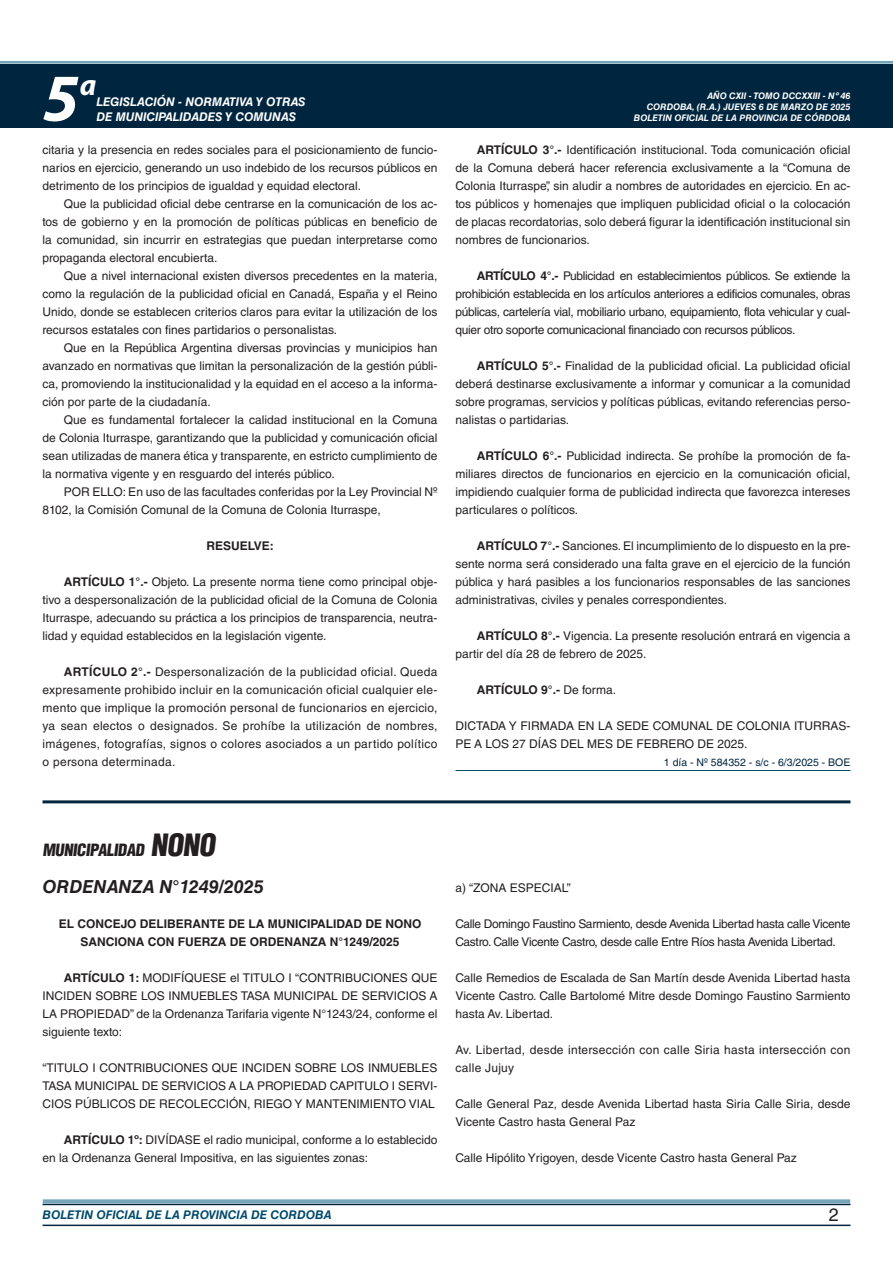
<style>
.page{position:relative;width:893px;height:1263px;background:#fff}
.page>*{position:absolute;margin:0;border:0;box-sizing:border-box;transform-origin:0 0}
.t1{font:italic 700 67.5px "Myriad Pro";color:#fff}
.t2{font:italic 700 30px "Myriad Pro";color:#fff}
.NOMBRE_DE_MINISTERIO{font:italic 700 18px "Helvetica LT Std";color:#231f20}
.t3{font:18px "Helvetica LT Std";color:#231f20}
.BASE{font:900 condensed 16.5px "Helvetica LT Std";color:#231f20}
.TEXTO_BASE{font:12px/18px "Helvetica LT Std";color:#231f20;text-align:justify}
.TEXTO_BASE-2{font:12px/18px "Helvetica LT Std";letter-spacing:-.025em;color:#231f20}
.RESUELVE{font:700 12px/18px "Helvetica LT Std";color:#231f20;text-align:center}
.TEXTO_BASE-3{font:12px/18px "Helvetica LT Std";letter-spacing:.025em;color:#231f20}
.t4{font:italic 700 12px "Helvetica LT Std";color:#fff}
.t5{font:italic 700 12px "Helvetica LT Std";color:#004b6c}
.TEXTO_BASE-4{font:700 12px "Helvetica LT Std";color:#231f20}
.FECHA_DE_VENCIMIENTO{font:10.5px "Helvetica LT Std";color:#00263f}
.t6{font:italic 700 9px/10.8px "Helvetica LT Std";color:#fff;text-align:right}
.s1{font-weight:700}
.s2{font-weight:400}
.s3{font-size:30px}
</style>
<div class="page">
<div style="left:0;top:61px;width:893px;height:6px;background:#fff;opacity:.75"></div>
<div style="left:0;top:64px;width:893px;height:64px;background:#00263f"></div>
<hr style="left:43px;top:1224px;width:807px;height:2px;background:#00263f">
<div style="left:42px;top:1198px;width:809px;height:8px;background:#fff;opacity:.75"></div>
<hr style="left:455px;top:770px;width:395px;height:1px;background:#004b6c">
<hr style="left:43px;top:800px;width:807px;height:3px;background:#00263f">
<h1 class="t1" style="left:43px;top:54px;width:38px">5</h1>
<h2 class="t2" style="left:80px;top:66px;width:18px">a</h2>
<p class="t4" style="left:96px;top:95px;width:211px">LEGISLACIÓN - NORMATIVA Y OTRAS</p>
<p class="t4" style="left:96px;top:109px;width:201px">DE MUNICIPALIDADES Y COMUNAS</p>
<p class="TEXTO_BASE" style="left:43px;top:141px;width:396px">citaria y la presencia en redes sociales para el posicionamiento de funcio&shy;narios en ejercicio, generando un uso indebido de los recursos públicos en detrimento de los principios de igualdad y equidad electoral.</p>
<p class="TEXTO_BASE" style="left:43px;top:195px;width:396px;text-indent:21px">Que la publicidad oficial debe centrarse en la comunicación de los ac&shy;tos de gobierno y en la promoción de políticas públicas en beneficio de la comunidad, sin incurrir en estrategias que puedan interpretarse como propaganda electoral encubierta.</p>
<p class="TEXTO_BASE" style="left:43px;top:267px;width:396px;text-indent:21px">Que a nivel internacional existen diversos precedentes en la materia, como la regulación de la publicidad oficial en Canadá, España y el Reino Unido, donde se establecen criterios claros para evitar la utilización de los recursos estatales con fines partidarios o personalistas.</p>
<p class="TEXTO_BASE" style="left:43px;top:339px;width:396px;text-indent:21px">Que en la República Argentina diversas provincias y municipios han avanzado en normativas que limitan la personalización de la gestión públi&shy;ca, promoviendo la institucionalidad y la equidad en el acceso a la informa&shy;ción por parte de la ciudadanía.</p>
<p class="TEXTO_BASE" style="left:43px;top:411px;width:396px;text-indent:21px">Que es fundamental fortalecer la calidad institucional en la Comuna de Colonia Iturraspe, garantizando que la publicidad y comunicación oficial sean utilizadas de manera ética y transparente, en estricto cumplimiento de la normativa vigente y en resguardo del interés público.</p>
<p class="TEXTO_BASE" style="left:43px;top:483px;width:396px;text-indent:21px">POR ELLO: En uso de las facultades conferidas por la Ley Provincial Nº<br>8102, la Comisión Comunal de la Comuna de Colonia Iturraspe,</p>
<p class="RESUELVE" style="left:207px;top:536px;width:69px">RESUELVE:</p>
<p class="TEXTO_BASE" style="left:43px;top:573px;width:396px;text-indent:21px"><span class="s1">ARTÍCULO 1°.-</span> Objeto. La presente norma tiene como principal obje&shy;tivo a despersonalización de la publicidad oficial de la Comuna de Colonia Iturraspe, adecuando su práctica a los principios de transparencia, neutra&shy;lidad y equidad establecidos en la legislación vigente.</p>
<p class="TEXTO_BASE" style="left:43px;top:663px;width:396px;text-indent:21px"><span class="s1">ARTÍCULO 2°.-</span> Despersonalización de la publicidad oficial. Queda expresamente prohibido incluir en la comunicación oficial cualquier ele&shy;mento que implique la promoción personal de funcionarios en ejercicio, ya sean electos o designados. Se prohíbe la utilización de nombres, imágenes, fotografías, signos o colores asociados a un partido político o persona determinada.</p>
<p class="t6" style="left:634px;top:91px;width:218px">AÑO CXII - TOMO DCCXXIII - Nº 46<br>CORDOBA, (R.A.) JUEVES 6 DE MARZO DE 2025<br>BOLETIN OFICIAL DE LA PROVINCIA DE CÓRDOBA</p>
<p class="TEXTO_BASE" style="left:455px;top:141px;width:396px;text-indent:21px"><span class="s1">ARTÍCULO 3°.-</span> Identificación institucional. Toda comunicación oficial de la Comuna deberá hacer referencia exclusivamente a la “Comuna de Colonia Iturraspe”, sin aludir a nombres de autoridades en ejercicio. En ac&shy;tos públicos y homenajes que impliquen publicidad oficial o la colocación de placas recordatorias, solo deberá figurar la identificación institucional sin nombres de funcionarios.</p>
<p class="TEXTO_BASE" style="left:455px;top:267px;width:396px;text-indent:21px"><span class="s1">ARTÍCULO 4°.-</span> Publicidad en establecimientos públicos. Se extiende la prohibición establecida en los artículos anteriores a edificios comunales, obras públicas, cartelería vial, mobiliario urbano, equipamiento, flota vehicular y cual&shy;quier otro soporte comunicacional financiado con recursos públicos.</p>
<p class="TEXTO_BASE" style="left:455px;top:357px;width:396px;text-indent:21px"><span class="s1">ARTÍCULO 5°.-</span> Finalidad de la publicidad oficial. La publicidad oficial deberá destinarse exclusivamente a informar y comunicar a la comunidad sobre programas, servicios y políticas públicas, evitando referencias perso&shy;nalistas o partidarias.</p>
<p class="TEXTO_BASE" style="left:455px;top:447px;width:396px;text-indent:21px"><span class="s1">ARTÍCULO 6°.-</span> Publicidad indirecta. Se prohíbe la promoción de fa&shy;miliares directos de funcionarios en ejercicio en la comunicación oficial, impidiendo cualquier forma de publicidad indirecta que favorezca intereses particulares o políticos.</p>
<p class="TEXTO_BASE" style="left:455px;top:537px;width:396px;text-indent:21px"><span class="s1">ARTÍCULO 7°.-</span> Sanciones. El incumplimiento de lo dispuesto en la pre&shy;sente norma será considerado una falta grave en el ejercicio de la función pública y hará pasibles a los funcionarios responsables de las sanciones administrativas, civiles y penales correspondientes.</p>
<p class="TEXTO_BASE" style="left:455px;top:627px;width:396px;text-indent:21px"><span class="s1">ARTÍCULO 8°.-</span> Vigencia. La presente resolución entrará en vigencia a partir del día 28 de febrero de 2025.</p>
<p class="TEXTO_BASE-4" style="left:477px;top:682px;width:141px">ARTÍCULO 9°.- <span class="s2">De forma.</span></p>
<p class="TEXTO_BASE" style="left:455px;top:717px;width:396px">DICTADA Y FIRMADA EN LA SEDE COMUNAL DE COLONIA ITURRAS-<br>PE A LOS 27 DÍAS DEL MES DE FEBRERO DE 2025.</p>
<p class="FECHA_DE_VENCIMIENTO" style="left:664px;top:756px;width:188px">1 día - Nº 584352 - s/c - 6/3/2025 - BOE</p>
<p class="BASE" style="left:43px;top:839px;width:179px">MUNICIPALIDAD <span class="s3">NONO</span></p>
<p class="NOMBRE_DE_MINISTERIO" style="left:43px;top:876px;width:223px">ORDENANZA N°1249/2025</p>
<p class="RESUELVE" style="left:59px;top:914px;width:364px">EL CONCEJO DELIBERANTE DE LA MUNICIPALIDAD DE NONO<br>SANCIONA CON FUERZA DE ORDENANZA N°1249/2025</p>
<p class="TEXTO_BASE" style="left:43px;top:969px;width:396px;text-indent:21px"><span class="s1">ARTÍCULO 1:</span> MODIFÍQUESE el TITULO I “CONTRIBUCIONES QUE INCIDEN SOBRE LOS INMUEBLES TASA MUNICIPAL DE SERVICIOS A LA PROPIEDAD” de la Ordenanza Tarifaria vigente N°1243/24, conforme el siguiente texto:</p>
<p class="TEXTO_BASE" style="left:43px;top:1059px;width:396px">“TITULO I CONTRIBUCIONES QUE INCIDEN SOBRE LOS INMUEBLES TASA MUNICIPAL DE SERVICIOS A LA PROPIEDAD CAPITULO I SERVI-CIOS PÚBLICOS DE RECOLECCIÓN, RIEGO Y MANTENIMIENTO VIAL</p>
<p class="TEXTO_BASE" style="left:43px;top:1131px;width:396px;text-indent:21px"><span class="s1">ARTÍCULO 1º:</span> DIVÍDASE el radio municipal, conforme a lo establecido en la Ordenanza General Impositiva, en las siguientes zonas:</p>
<p class="TEXTO_BASE" style="left:455px;top:879px;width:117px">a) “ZONA ESPECIAL”</p>
<p class="TEXTO_BASE-2" style="left:455px;top:915px;width:396px">Calle Domingo Faustino Sarmiento, desde Avenida Libertad hasta calle Vicente<br>Castro. Calle Vicente Castro, desde calle Entre Ríos hasta Avenida Libertad.</p>
<p class="TEXTO_BASE" style="left:455px;top:969px;width:396px">Calle Remedios de Escalada de San Martín desde Avenida Libertad hasta Vicente Castro. Calle Bartolomé Mitre desde Domingo Faustino Sarmiento hasta Av. Libertad.</p>
<p class="TEXTO_BASE-3" style="left:455px;top:1041px;width:396px">Av. Libertad, desde intersección con calle Siria hasta intersección con calle Jujuy</p>
<p class="TEXTO_BASE" style="left:455px;top:1095px;width:396px">Calle General Paz, desde Avenida Libertad hasta Siria Calle Siria, desde<br>Vicente Castro hasta General Paz</p>
<p class="TEXTO_BASE" style="left:455px;top:1149px;width:343px">Calle Hipólito Yrigoyen, desde Vicente Castro hasta General Paz</p>
<p class="t5" style="left:43px;top:1208px;width:290px">BOLETIN OFICIAL DE LA PROVINCIA DE CORDOBA</p>
<p class="t3" style="left:829px;top:1204px;width:12px">2</p>
</div>
